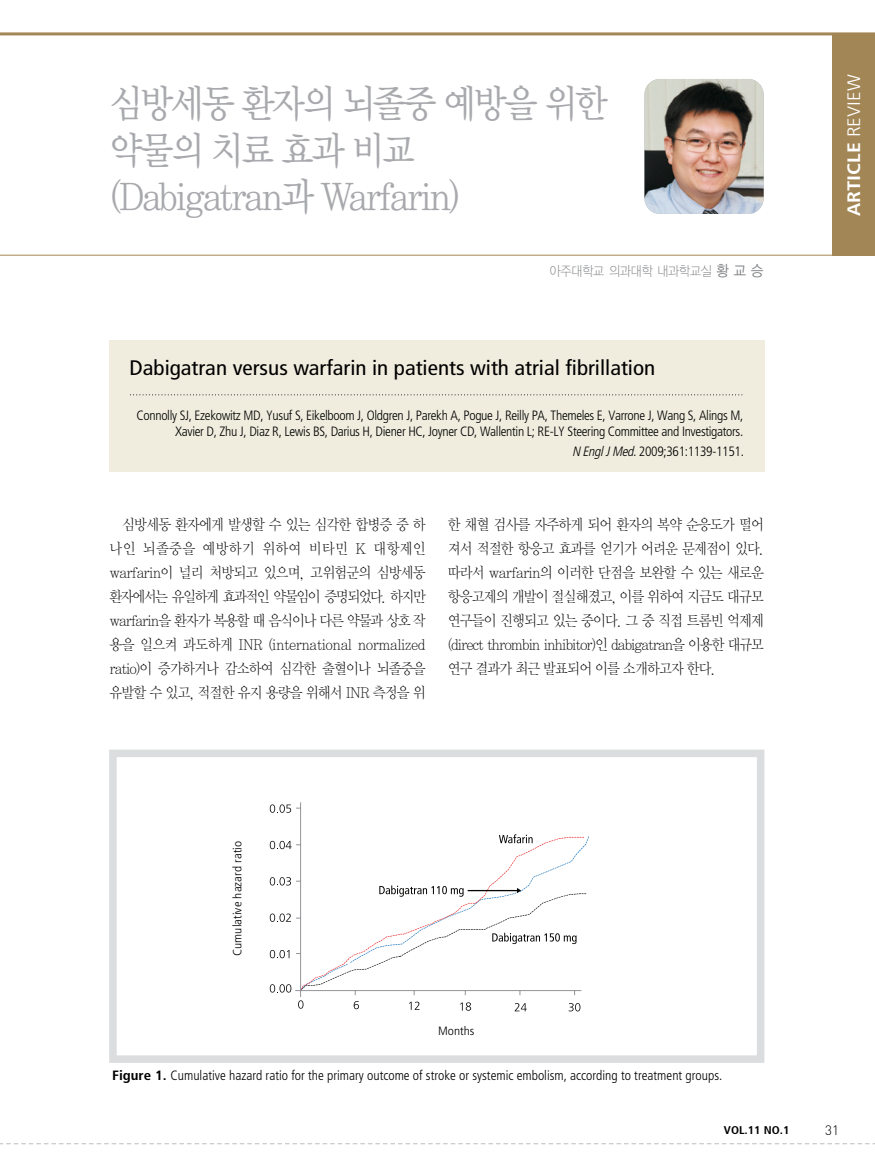
<style>
.page{position:relative;width:875px;height:1173px;background:#fff}
.page>*{position:absolute;margin:0;border:0;box-sizing:border-box;transform-origin:0 0}
.t1{font:39px/46.8px "Y Mj O13";letter-spacing:-.13em;color:#a8a9ad;scale:.9 1}
.t2{font:condensed 21px "Frutiger";color:#000;scale:1.1 1}
.t3{font:700 condensed 18px "Frutiger";color:#fff;scale:1.2 1}
.t4{font:15px/24px "Y Mj O11";letter-spacing:-.11em;color:#000;text-align:justify;scale:.9 1}
.t5{font:300 condensed 13.5px/16.2px "Frutiger";letter-spacing:-.025em;color:#000;text-align:right}
.t6{font:300 condensed 13.5px "Frutiger";color:#000}
.t7{font:13.5px "YGO11";letter-spacing:-.105em;color:#808285;scale:.9 1}
.t8{font:300 13.5px "DIN";color:#000}
.t9{font:300 condensed 12px "Frutiger";color:#000;scale:1.1 1}
.t10{font:700 condensed 11.25px "Frutiger";color:#000;scale:1.1 1}
.s1{font-family:"YGO12";font-size:15px}
.s2{font-style:italic}
.s3{font-weight:300}
.s4{font-weight:700}
</style>
<div class="page">
<hr style="left:0;top:32px;width:874px;height:3px;background:#a38655">
<svg style="left:0;top:1143px;width:874px;height:1px"></svg>
<div style="left:832px;top:34px;width:42px;height:221px;background:#a38655"></div>
<div style="left:109px;top:750px;width:655px;height:313px;border:8px solid #dcdddf"></div>
<div style="left:109px;top:340px;width:655px;height:132px;background:#f0ecde"></div>
<svg style="left:130px;top:394px;width:613px;height:1px"></svg>
<hr style="left:0;top:255px;width:874px;height:1px;background:#a38655">
<img style="left:644px;top:79px;width:119px;height:135px;border-radius:16px">
<svg style="left:301px;top:837px;width:283px;height:40px"></svg>
<svg style="left:499px;top:834px;width:33px;height:9px"></svg>
<hr style="left:300px;top:802px;width:1px;height:195px;background:#939598">
<svg style="left:270px;top:804px;width:30px;height:9px"></svg>
<svg style="left:270px;top:841px;width:30px;height:8px"></svg>
<svg style="left:270px;top:877px;width:316px;height:134px"></svg>
<h1 class="t1" style="left:109px;top:82px;width:557px">심방세동 환자의 뇌졸중 예방을 위한 약물의 치료 효과 비교 (Dabigatran과 Warfarin)</h1>
<p class="t7" style="left:549px;top:265px;width:240px">아주대학교 의과대학 내과학교실 <span class="s1">황 교 승</span></p>
<h2 class="t2" style="left:130px;top:359px;width:479px">Dabigatran versus warfarin in patients with atrial fibrillation</h2>
<p class="t5" style="left:137px;top:408px;width:608px">Connolly SJ, Ezekowitz MD, Yusuf S, Eikelboom J, Oldgren J, Parekh A, Pogue J, Reilly PA, Themeles E, Varrone J, Wang S, Alings M,<br>Xavier D, Zhu J, Diaz R, Lewis BS, Darius H, Diener HC, Joyner CD, Wallentin L; RE-LY Steering Committee and Investigators.</p>
<p class="t5" style="left:572px;top:444px;width:173px"><span class="s2">N EnglJMed.</span>2009;361:1139-1151.</p>
<p class="t4" style="left:109px;top:513px;width:353px;text-indent:13px">심방세동 환자에게 발생할 수 있는 심각한 합병증 중 하 나인 뇌졸중을 예방하기 위하여 비타민 K 대항제인 warfarin이 널리 처방되고 있으며, 고위험군의 심방세동 환자에서는 유일하게 효과적인 약물임이 증명되었다. 하지만 warfarin을 환자가 복용할 때 음식이나 다른 약물과 상호 작 용을 일으켜 과도하게 INR (international normalized ratio)이 증가하거나 감소하여 심각한 출혈이나 뇌졸중을 유발할 수 있고, 적절한 유지 용량을 위해서 INR 측정을 위</p>
<p class="t4" style="left:447px;top:513px;width:353px">한 채혈 검사를 자주하게 되어 환자의 복약 순응도가 떨어 져서 적절한 항응고 효과를 얻기가 어려운 문제점이 있다. 따라서 warfarin의 이러한 단점을 보완할 수 있는 새로운 항응고제의 개발이 절실해졌고, 이를 위하여 지금도 대규모 연구들이 진행되고 있는 중이다. 그 중 직접 트롬빈 억제제 (direct thrombin inhibitor)인 dabigatran을 이용한 대규모 연구 결과가 최근 발표되어 이를 소개하고자 한다.</p>
<p class="t3" style="left:846px;top:216px;width:119px;rotate:-90deg">ARTICLE <span class="s3">REVIEW</span></p>
<p class="t9" style="left:232px;top:956px;width:106px;rotate:-90deg">Cumulative hazard ratio</p>
<p class="t9" style="left:438px;top:1026px;width:35px">Months</p>
<p class="t6" style="left:112px;top:1070px;width:611px"><span class="s4">Figure 1.</span> Cumulative hazard ratio for the primary outcome of stroke or systemic embolism, according to treatment groups.</p>
<p class="t10" style="left:723px;top:1126px;width:61px">VOL.11 NO.1</p>
<p class="t8" style="left:825px;top:1125px;width:15px">31</p>
</div>
